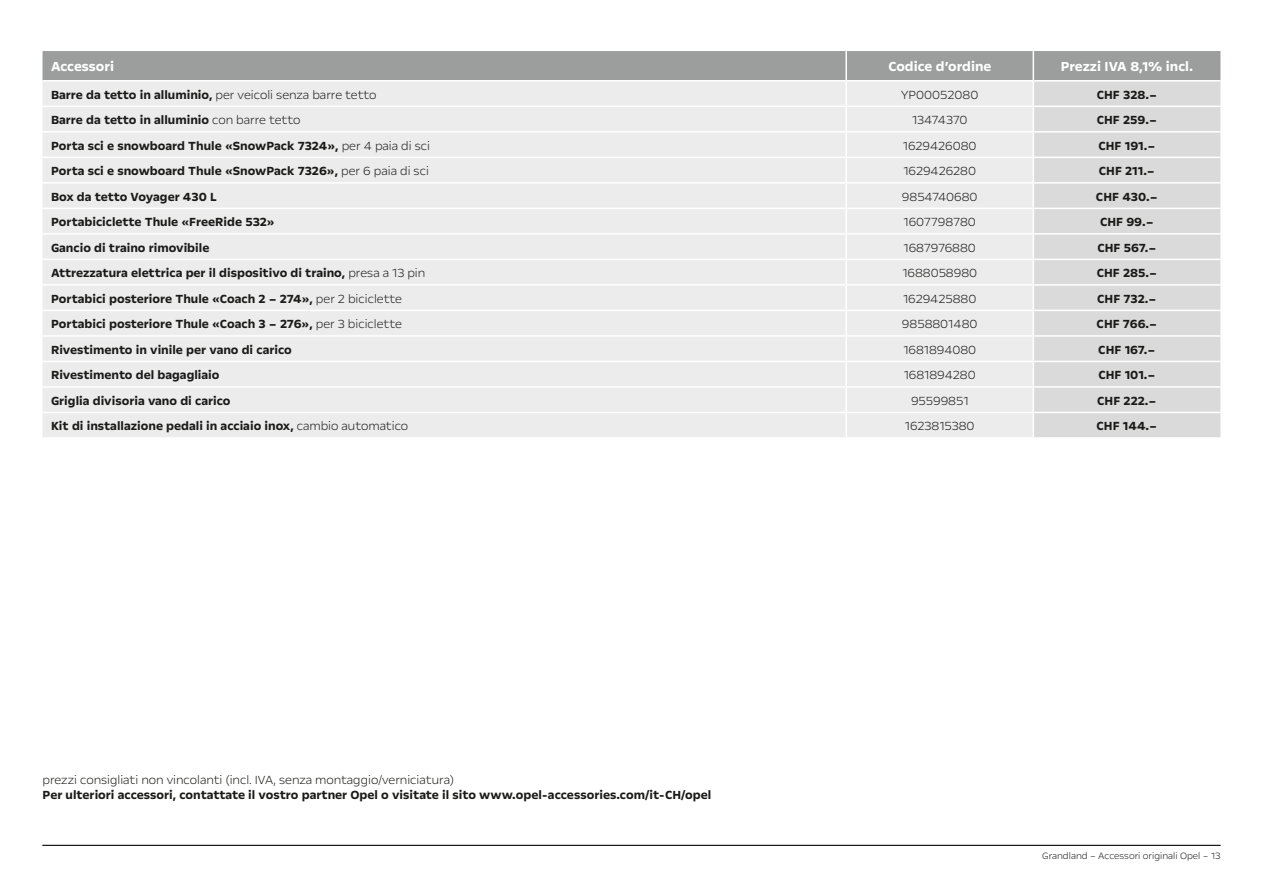
<style>
.page{position:relative;width:1263px;height:893px;background:#fff}
.page>*{position:absolute;margin:0;border:0;box-sizing:border-box;transform-origin:0 0}
.t1{font:700 15px "Opel Next";color:#fff}
.t2{font:700 13.5px "Opel Next";color:#1a1a18}
.t3{font:300 13.5px "Opel Next";color:#1a1a18}
.t4{font:300 10.5px "Opel Next";color:#1a1a18}
.s1{font-weight:700}
.s2{font-weight:300}
</style>
<div class="page">
<hr style="left:43px;top:845px;width:1177px;height:1px;background:#1a1a18">
<div style="left:43px;top:51px;width:1177px;height:29px;background:#9c9d9d"></div>
<div style="left:43px;top:82px;width:989px;height:355px;background:#ececed"></div>
<div style="left:1034px;top:82px;width:186px;height:355px;background:#dadada"></div>
<hr style="left:845px;top:51px;width:2px;height:29px;background:#fff">
<hr style="left:1032px;top:51px;width:2px;height:29px;background:#fff">
<hr style="left:43px;top:106px;width:803px;height:1px;background:#fff">
<hr style="left:846px;top:106px;width:187px;height:1px;background:#fff">
<hr style="left:43px;top:131px;width:803px;height:2px;background:#fff">
<hr style="left:846px;top:131px;width:187px;height:2px;background:#fff">
<hr style="left:43px;top:157px;width:803px;height:1px;background:#fff">
<hr style="left:846px;top:157px;width:187px;height:1px;background:#fff">
<hr style="left:43px;top:182px;width:803px;height:2px;background:#fff">
<hr style="left:846px;top:182px;width:187px;height:2px;background:#fff">
<hr style="left:43px;top:208px;width:803px;height:1px;background:#fff">
<hr style="left:846px;top:208px;width:187px;height:1px;background:#fff">
<hr style="left:43px;top:233px;width:803px;height:2px;background:#fff">
<hr style="left:846px;top:233px;width:187px;height:2px;background:#fff">
<hr style="left:43px;top:259px;width:803px;height:1px;background:#fff">
<hr style="left:846px;top:259px;width:187px;height:1px;background:#fff">
<hr style="left:43px;top:284px;width:803px;height:2px;background:#fff">
<hr style="left:846px;top:284px;width:187px;height:2px;background:#fff">
<hr style="left:43px;top:310px;width:803px;height:1px;background:#fff">
<hr style="left:846px;top:310px;width:187px;height:1px;background:#fff">
<hr style="left:43px;top:335px;width:803px;height:2px;background:#fff">
<hr style="left:846px;top:335px;width:187px;height:2px;background:#fff">
<hr style="left:43px;top:361px;width:803px;height:1px;background:#fff">
<hr style="left:846px;top:361px;width:187px;height:1px;background:#fff">
<hr style="left:43px;top:386px;width:803px;height:2px;background:#fff">
<hr style="left:846px;top:386px;width:187px;height:2px;background:#fff">
<hr style="left:43px;top:412px;width:803px;height:1px;background:#fff">
<hr style="left:846px;top:412px;width:187px;height:1px;background:#fff">
<hr style="left:845px;top:82px;width:2px;height:24px;background:#fff">
<hr style="left:845px;top:107px;width:2px;height:24px;background:#fff">
<hr style="left:845px;top:133px;width:2px;height:24px;background:#fff">
<hr style="left:845px;top:158px;width:2px;height:24px;background:#fff">
<hr style="left:845px;top:184px;width:2px;height:24px;background:#fff">
<hr style="left:845px;top:209px;width:2px;height:24px;background:#fff">
<hr style="left:845px;top:235px;width:2px;height:24px;background:#fff">
<hr style="left:845px;top:260px;width:2px;height:24px;background:#fff">
<hr style="left:845px;top:286px;width:2px;height:24px;background:#fff">
<hr style="left:845px;top:311px;width:2px;height:24px;background:#fff">
<hr style="left:845px;top:337px;width:2px;height:24px;background:#fff">
<hr style="left:845px;top:362px;width:2px;height:24px;background:#fff">
<hr style="left:845px;top:388px;width:2px;height:24px;background:#fff">
<hr style="left:845px;top:413px;width:2px;height:24px;background:#fff">
<hr style="left:1033px;top:106px;width:187px;height:1px;background:#fff">
<hr style="left:1033px;top:131px;width:187px;height:2px;background:#fff">
<hr style="left:1033px;top:157px;width:187px;height:1px;background:#fff">
<hr style="left:1033px;top:182px;width:187px;height:2px;background:#fff">
<hr style="left:1033px;top:208px;width:187px;height:1px;background:#fff">
<hr style="left:1033px;top:233px;width:187px;height:2px;background:#fff">
<hr style="left:1033px;top:259px;width:187px;height:1px;background:#fff">
<hr style="left:1033px;top:284px;width:187px;height:2px;background:#fff">
<hr style="left:1033px;top:310px;width:187px;height:1px;background:#fff">
<hr style="left:1033px;top:335px;width:187px;height:2px;background:#fff">
<hr style="left:1033px;top:361px;width:187px;height:1px;background:#fff">
<hr style="left:1033px;top:386px;width:187px;height:2px;background:#fff">
<hr style="left:1033px;top:412px;width:187px;height:1px;background:#fff">
<p class="t1" style="left:51px;top:58px;width:65px">Accessori</p>
<p class="t1" style="left:888px;top:58px;width:104px">Codice d’ordine</p>
<p class="t1" style="left:1061px;top:58px;width:134px">Prezzi IVA 8,1% incl.</p>
<p class="t3" style="left:51px;top:86px;width:327px"><span class="s1">Barre da tetto in alluminio,</span> per veicoli senza barre tetto</p>
<p class="t3" style="left:901px;top:86px;width:79px">YP00052080</p>
<p class="t2" style="left:1097px;top:86px;width:62px">CHF 328.–</p>
<p class="t2" style="left:51px;top:112px;width:251px">Barre da tetto in alluminio <span class="s2">con barre tetto</span></p>
<p class="t3" style="left:912px;top:111px;width:57px">13474370</p>
<p class="t2" style="left:1097px;top:112px;width:62px">CHF 259.–</p>
<p class="t2" style="left:51px;top:137px;width:381px">Porta sci e snowboard Thule «SnowPack 7324», <span class="s2">per 4 paia di sci</span></p>
<p class="t3" style="left:903px;top:137px;width:75px">1629426080</p>
<p class="t2" style="left:1098px;top:137px;width:58px">CHF 191.–</p>
<p class="t2" style="left:51px;top:163px;width:379px">Porta sci e snowboard Thule «SnowPack 7326», <span class="s2">per 6 paia di sci</span></p>
<p class="t3" style="left:903px;top:162px;width:74px">1629426280</p>
<p class="t2" style="left:1099px;top:163px;width:58px">CHF 211.–</p>
<p class="t2" style="left:51px;top:188px;width:167px">Box da tetto Voyager 430 L</p>
<p class="t3" style="left:902px;top:188px;width:77px">9854740680</p>
<p class="t2" style="left:1096px;top:188px;width:63px">CHF 430.–</p>
<p class="t2" style="left:51px;top:214px;width:225px">Portabiciclette Thule «FreeRide 532»</p>
<p class="t3" style="left:904px;top:213px;width:74px">1607798780</p>
<p class="t2" style="left:1100px;top:214px;width:55px">CHF 99.–</p>
<p class="t2" style="left:51px;top:239px;width:160px">Gancio di traino rimovibile</p>
<p class="t3" style="left:904px;top:239px;width:74px">1687976880</p>
<p class="t2" style="left:1097px;top:239px;width:60px">CHF 567.–</p>
<p class="t2" style="left:51px;top:265px;width:376px">Attrezzatura elettrica per il dispositivo di traino, <span class="s2">presa a 13 pin</span></p>
<p class="t3" style="left:902px;top:265px;width:76px">1688058980</p>
<p class="t2" style="left:1097px;top:265px;width:62px">CHF 285.–</p>
<p class="t2" style="left:51px;top:290px;width:353px">Portabici posteriore Thule «Coach 2 – 274», <span class="s2">per 2 biciclette</span></p>
<p class="t3" style="left:903px;top:290px;width:75px">1629425880</p>
<p class="t2" style="left:1097px;top:290px;width:61px">CHF 732.–</p>
<p class="t2" style="left:51px;top:316px;width:352px">Portabici posteriore Thule «Coach 3 – 276», <span class="s2">per 3 biciclette</span></p>
<p class="t3" style="left:902px;top:316px;width:77px">9858801480</p>
<p class="t2" style="left:1096px;top:316px;width:62px">CHF 766.–</p>
<p class="t2" style="left:51px;top:341px;width:242px">Rivestimento in vinile per vano di carico</p>
<p class="t3" style="left:903px;top:341px;width:74px">1681894080</p>
<p class="t2" style="left:1098px;top:341px;width:59px">CHF 167.–</p>
<p class="t2" style="left:51px;top:367px;width:170px">Rivestimento del bagagliaio</p>
<p class="t3" style="left:904px;top:367px;width:73px">1681894280</p>
<p class="t2" style="left:1098px;top:367px;width:59px">CHF 101.–</p>
<p class="t2" style="left:51px;top:392px;width:181px">Griglia divisoria vano di carico</p>
<p class="t3" style="left:911px;top:392px;width:59px">95599851</p>
<p class="t2" style="left:1097px;top:392px;width:61px">CHF 222.–</p>
<p class="t2" style="left:51px;top:418px;width:359px">Kit di installazione pedali in acciaio inox, <span class="s2">cambio automatico</span></p>
<p class="t3" style="left:905px;top:418px;width:71px">1623815380</p>
<p class="t2" style="left:1096px;top:418px;width:62px">CHF 144.–</p>
<p class="t3" style="left:43px;top:772px;width:413px">prezzi consigliati non vincolanti (incl. IVA, senza montaggio/verniciatura)</p>
<p class="t2" style="left:43px;top:787px;width:670px">Per ulteriori accessori, contattate il vostro partner Opel o visitate il sito www.opel-accessories.com/it-CH/opel</p>
<p class="t4" style="left:1042px;top:849px;width:180px">Grandland – Accessori originali Opel – 13</p>
</div>
